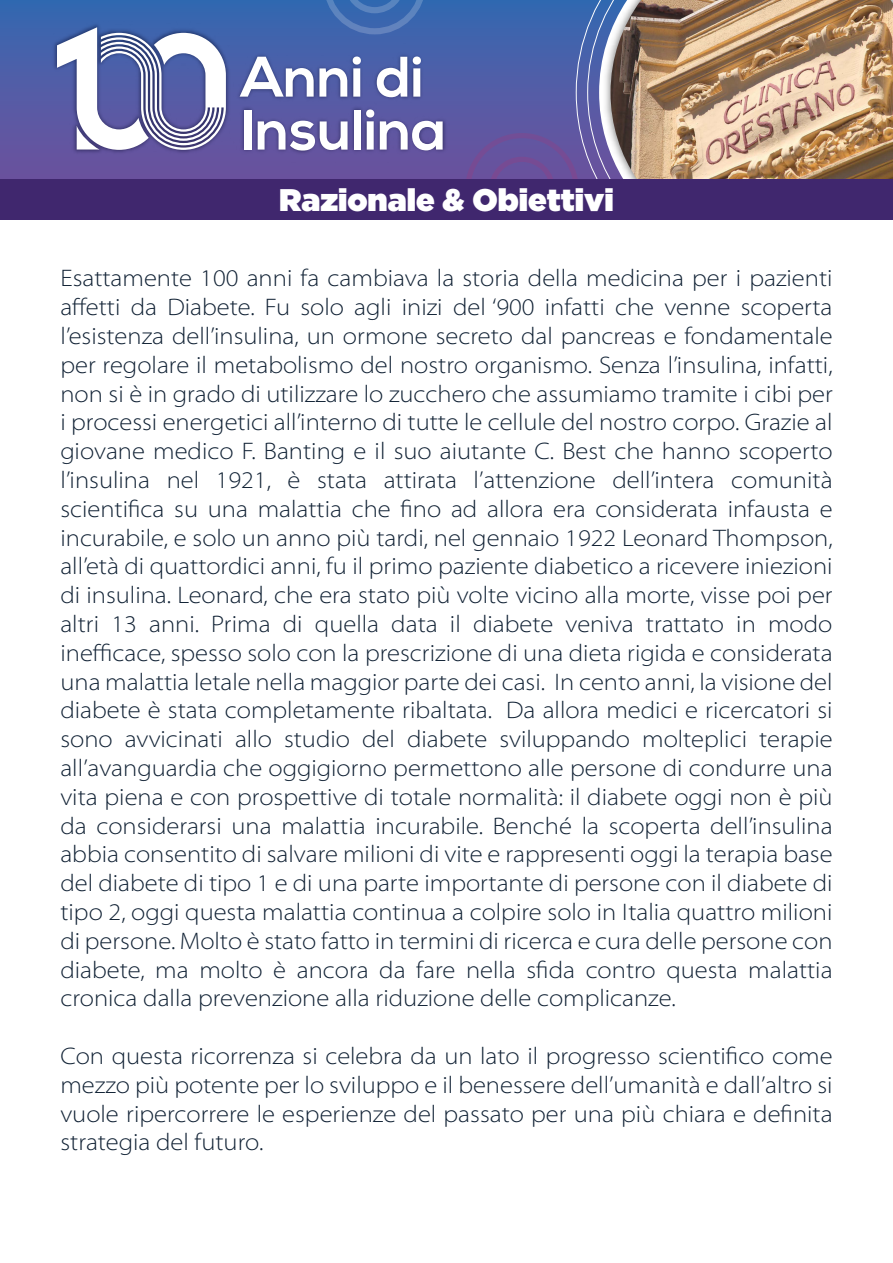
<style>
.page{position:relative;width:893px;height:1263px;background:#fff}
.page>*{position:absolute;margin:0;border:0;box-sizing:border-box;transform-origin:0 0}
.t1{font:700 57px/52.9px "Nexa";color:#fff}
.t2{font:900 31.2px "Gotham";color:#fff}
.t3{font:300 semi-expanded 24px/28.8px "Myriad Pro";color:#102134;text-align:justify}
</style>
<div class="page">
<div style="left:0;top:0;width:893px;height:180px;background:linear-gradient(to bottom,#3568b1,#6e519d)"></div>
<svg style="left:576px;top:0;width:22px;height:179px;background:#5d69ad"></svg>
<svg style="left:323px;top:0;width:103px;height:34px;background:#426eb3"></svg>
<img style="left:598px;top:0;width:12px;height:179px">
<img style="left:610px;top:0;width:283px;height:179px">
<img style="left:233px;top:43px;width:219px;height:131px">
<img style="left:51px;top:22px;width:182px;height:135px">
<svg style="left:57px;top:27px;width:169px;height:123px"></svg>
<svg style="left:465px;top:133px;width:114px;height:46px;background:#68519c"></svg>
<div style="left:0;top:179px;width:893px;height:40px;background:#40276e"></div>
<h1 class="t1" style="left:241px;top:53px;width:207px">Anni di<br>Insulina</h1>
<h2 class="t2" style="left:279px;top:177px;width:336px">Razionale &amp; Obiettivi</h2>
<p class="t3" style="left:60px;top:264px;width:774px">Esattamente 100 anni fa cambiava la storia della medicina per i pazienti affetti da Diabete. Fu solo agli inizi del ‘900 infatti che venne scoperta l’esistenza dell’insulina, un ormone secreto dal pancreas e fondamentale per regolare il metabolismo del nostro organismo. Senza l’insulina, infatti, non si è in grado di utilizzare lo zucchero che assumiamo tramite i cibi per i processi energetici all’interno di tutte le cellule del nostro corpo. Grazie al giovane medico F. Banting e il suo aiutante C. Best che hanno scoperto l’insulina nel 1921, è stata attirata l’attenzione dell’intera comunità scientifica su una malattia che fino ad allora era considerata infausta e incurabile, e solo un anno più tardi, nel gennaio 1922 Leonard Thompson, all’età di quattordici anni, fu il primo paziente diabetico a ricevere iniezioni di insulina. Leonard, che era stato più volte vicino alla morte, visse poi per altri 13 anni. Prima di quella data il diabete veniva trattato in modo inefficace, spesso solo con la prescrizione di una dieta rigida e considerata una malattia letale nella maggior parte dei casi. In cento anni, la visione del diabete è stata completamente ribaltata. Da allora medici e ricercatori si sono avvicinati allo studio del diabete sviluppando molteplici terapie all’avanguardia che oggigiorno permettono alle persone di condurre una vita piena e con prospettive di totale normalità: il diabete oggi non è più da considerarsi una malattia incurabile. Benché la scoperta dell’insulina abbia consentito di salvare milioni di vite e rappresenti oggi la terapia base del diabete di tipo 1 e di una parte importante di persone con il diabete di tipo 2, oggi questa malattia continua a colpire solo in Italia quattro milioni di persone. Molto è stato fatto in termini di ricerca e cura delle persone con diabete, ma molto è ancora da fare nella sfida contro questa malattia cronica dalla prevenzione alla riduzione delle complicanze.</p>
<p class="t3" style="left:60px;top:1042px;width:774px">Con questa ricorrenza si celebra da un lato il progresso scientifico come mezzo più potente per lo sviluppo e il benessere dell’umanità e dall’altro si vuole ripercorrere le esperienze del passato per una più chiara e definita strategia del futuro.</p>
</div>
